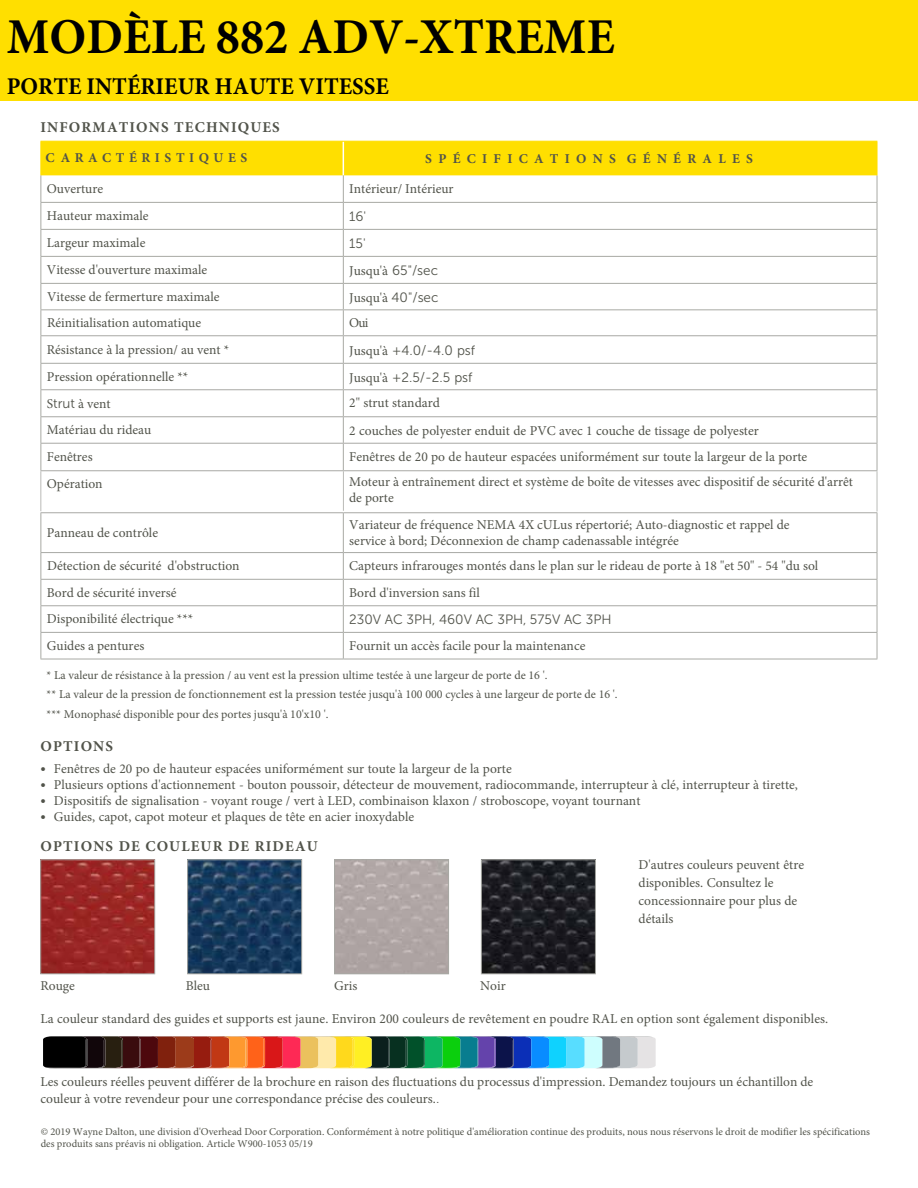
<style>
.page{position:relative;width:918px;height:1188px;background:#fff}
.page>*{position:absolute;margin:0;border:0;box-sizing:border-box;transform-origin:0 0}
.t1{font:700 50.1px "Minion Pro";color:#000;scale:.96 1}
.t2{font:700 24px "Minion Pro";color:#000;scale:.96 1}
.t3{font:700 15px "Minion Pro";letter-spacing:.075em;color:#51534a}
.t4{font:13.5px/17.9px "Minion Pro";color:#51534a}
.t5{font:13.5px "Museo Sans 300";color:#51534a}
.t6{font:700 13.5px "Minion Pro";color:#51534a}
.t7{font:12px/19.5px "Minion Pro";color:#51534a}
.t8{font:10.5px/12px "Minion Pro";color:#51534a}
.s1{font-family:"Museo Sans 300"}
.s2{font-family:"Minion Pro"}
</style>
<div class="page">
<svg style="left:40px;top:141px;width:838px;height:329px"></svg>
<hr style="left:40px;top:470px;width:303px;height:1px;background:#a8a9a4">
<hr style="left:40px;top:471px;width:1px;height:40px;background:#a8a9a4">
<hr style="left:343px;top:470px;width:534px;height:1px;background:#a8a9a4">
<hr style="left:343px;top:471px;width:1px;height:40px;background:#a8a9a4">
<hr style="left:877px;top:471px;width:1px;height:41px;background:#a8a9a4">
<hr style="left:40px;top:512px;width:303px;height:1px;background:#a8a9a4">
<hr style="left:40px;top:513px;width:1px;height:39px;background:#a8a9a4">
<hr style="left:343px;top:512px;width:534px;height:1px;background:#a8a9a4">
<hr style="left:343px;top:513px;width:1px;height:39px;background:#a8a9a4">
<hr style="left:877px;top:513px;width:1px;height:39px;background:#a8a9a4">
<hr style="left:40px;top:552px;width:303px;height:1px;background:#a8a9a4">
<hr style="left:343px;top:552px;width:534px;height:1px;background:#a8a9a4">
<hr style="left:40px;top:579px;width:303px;height:1px;background:#a8a9a4">
<hr style="left:343px;top:579px;width:534px;height:1px;background:#a8a9a4">
<hr style="left:40px;top:605px;width:303px;height:1px;background:#a8a9a4">
<hr style="left:343px;top:605px;width:534px;height:1px;background:#a8a9a4">
<hr style="left:40px;top:632px;width:303px;height:1px;background:#a8a9a4">
<svg style="left:40px;top:553px;width:1px;height:106px"></svg>
<hr style="left:343px;top:632px;width:534px;height:1px;background:#a8a9a4">
<svg style="left:343px;top:553px;width:1px;height:106px"></svg>
<svg style="left:877px;top:553px;width:1px;height:106px"></svg>
<hr style="left:40px;top:659px;width:303px;height:1px;background:#a8a9a4">
<hr style="left:343px;top:659px;width:534px;height:1px;background:#a8a9a4">
<hr style="left:343px;top:141px;width:534px;height:1px;background:#ffdf00">
<hr style="left:877px;top:142px;width:1px;height:33px;background:#ffdf00">
<img style="left:42px;top:862px;width:111px;height:110px">
<div style="left:40px;top:860px;width:115px;height:114px;border:1px solid #a8a9a4"></div>
<img style="left:483px;top:862px;width:111px;height:110px">
<div style="left:481px;top:860px;width:115px;height:114px;border:1px solid #a8a9a4"></div>
<img style="left:336px;top:862px;width:111px;height:110px">
<div style="left:334px;top:860px;width:115px;height:114px;border:1px solid #a8a9a4"></div>
<img style="left:189px;top:862px;width:111px;height:110px">
<div style="left:187px;top:860px;width:115px;height:114px;border:1px solid #a8a9a4"></div>
<div style="left:0;top:0;width:918px;height:100px;background:#ffdf00"></div>
<svg style="left:43px;top:1036px;width:613px;height:33px;background:#777160"></svg>
<h1 class="t1" style="left:7px;top:2px;width:635px">MODÈLE 882 ADV-XTREME</h1>
<h2 class="t2" style="left:7px;top:70px;width:400px">PORTE INTÉRIEUR HAUTE VITESSE</h2>
<p class="t3" style="left:40px;top:117px;width:241px">INFORMATIONS TECHNIQUES</p>
<p class="t6" style="left:45px;top:149px;width:203px">C A R A C T É R I S T I Q U E S</p>
<p class="t6" style="left:425px;top:150px;width:329px">S P É C I F ICA T I O N S G É N É R A L ES</p>
<p class="t4" style="left:47px;top:180px;width:58px">Ouverture</p>
<p class="t4" style="left:349px;top:180px;width:106px">Intérieur/ Intérieur</p>
<p class="t4" style="left:47px;top:207px;width:103px">Hauteur maximale</p>
<p class="t5" style="left:349px;top:209px;width:18px">16'</p>
<p class="t4" style="left:47px;top:234px;width:100px">Largeur maximale</p>
<p class="t5" style="left:349px;top:236px;width:18px">15'</p>
<p class="t4" style="left:47px;top:261px;width:162px">Vitesse d'ouverture maximale</p>
<p class="t4" style="left:349px;top:262px;width:90px">Jusqu'à <span class="s1">65"/sec</span></p>
<p class="t4" style="left:47px;top:288px;width:174px">Vitesse de fermerture maximale</p>
<p class="t4" style="left:349px;top:289px;width:91px">Jusqu'à <span class="s1">40"/sec</span></p>
<p class="t4" style="left:47px;top:314px;width:156px">Réinitialisation automatique</p>
<p class="t4" style="left:349px;top:314px;width:21px">Oui</p>
<p class="t4" style="left:47px;top:341px;width:184px">Résistance à la pression/ au vent *</p>
<p class="t5" style="left:349px;top:343px;width:127px"><span class="s2">Jusqu'à</span> +4.0/-4.0 psf</p>
<p class="t4" style="left:47px;top:368px;width:143px">Pression opérationnelle **</p>
<p class="t5" style="left:349px;top:370px;width:125px"><span class="s2">Jusqu'à</span> +2.5/-2.5 psf</p>
<p class="t4" style="left:47px;top:395px;width:65px">S<span class="s1">trut</span> à vent</p>
<p class="t4" style="left:349px;top:394px;width:92px">2" strut standard</p>
<p class="t4" style="left:47px;top:421px;width:106px">Matériau du rideau</p>
<p class="t4" style="left:349px;top:422px;width:411px">2 couches de polyester enduit de PVC avec 1 couche de tissage de polyester</p>
<p class="t4" style="left:47px;top:448px;width:47px">Fenêtres</p>
<p class="t4" style="left:349px;top:448px;width:459px">Fenêtres de 20 po de hauteur espacées uniformément sur toute la largeur de la porte</p>
<p class="t4" style="left:47px;top:475px;width:57px">Opération</p>
<p class="t4" style="left:349px;top:473px;width:505px;line-height:16.2px">Moteur à entraînement direct et système de boîte de vitesses avec dispositif de sécurité d'arrêt de porte</p>
<p class="t4" style="left:47px;top:524px;width:113px">Panneau de contrôle</p>
<p class="t4" style="left:349px;top:516px;width:442px;line-height:16.2px">Variateur de fréquence NEMA 4X cULus répertorié; Auto-diagnostic et rappel de service à bord; Déconnexion de champ cadenassable intégrée</p>
<p class="t4" style="left:47px;top:557px;width:194px">Détection de sécurité d'obstruction</p>
<p class="t4" style="left:349px;top:557px;width:471px">Capteurs infrarouges montés dans le plan sur le rideau de porte à 18 "et 50" - 54 "du sol</p>
<p class="t4" style="left:47px;top:584px;width:131px">Bord de sécurité inversé</p>
<p class="t4" style="left:349px;top:584px;width:132px">Bord d'inversion sans fil</p>
<p class="t4" style="left:47px;top:610px;width:148px">Disponibilité électrique ***</p>
<p class="t5" style="left:349px;top:612px;width:264px">230V AC 3PH, 460V AC 3PH, 575V AC 3PH</p>
<p class="t4" style="left:47px;top:637px;width:99px">Guides a pentures</p>
<p class="t4" style="left:349px;top:637px;width:238px">Fournit un accès facile pour la maintenance</p>
<p class="t7" style="left:47px;top:665px;width:573px">* La valeur de résistance à la pression / au vent est la pression ultime testée à une largeur de porte de 16 '.<br>** La valeur de la pression de fonctionnement est la pression testée jusqu'à 100 000 cycles à une largeur de porte de 16 '. *** Monophasé disponible pour des portes jusqu'à 10'x10 '.</p>
<p class="t3" style="left:40px;top:736px;width:74px">OPTIONS</p>
<p class="t4" style="left:40px;top:759px;width:473px"><span class="s1">•</span> Fenêtres de 20 po de hauteur espacées uniformément sur toute la largeur de la porte</p>
<p class="t4" style="left:40px;top:776px;width:759px"><span class="s1">•</span> Plusieurs options d'actionnement - bouton poussoir, détecteur de mouvement, radiocommande, interrupteur à clé, interrupteur à tirette,</p>
<p class="t4" style="left:40px;top:792px;width:601px"><span class="s1">•</span> Dispositifs de signalisation - voyant rouge / vert à LED, combinaison klaxon / stroboscope, voyant tournant</p>
<p class="t4" style="left:40px;top:808px;width:375px"><span class="s1">•</span> Guides, capot, capot moteur et plaques de tête en acier inoxydable</p>
<p class="t3" style="left:40px;top:836px;width:279px">OPTIONS DE COULEUR DE RIDEAU</p>
<p class="t4" style="left:40px;top:977px;width:36px">Rouge</p>
<p class="t4" style="left:186px;top:977px;width:26px">Bleu</p>
<p class="t4" style="left:334px;top:977px;width:25px">Gris</p>
<p class="t4" style="left:480px;top:977px;width:27px">Noir</p>
<p class="t4" style="left:639px;top:856px;width:167px">D'autres couleurs peuvent être disponibles. Consultez le concessionnaire pour plus de détails</p>
<p class="t4" style="left:41px;top:1010px;width:789px">La couleur standard des guides et supports est jaune. Environ 200 couleurs de revêtement en poudre RAL en option sont également disponibles.</p>
<p class="t4" style="left:41px;top:1073px;width:774px;line-height:17.1px">Les couleurs réelles peuvent différer de la brochure en raison des fluctuations du processus d'impression. Demandez toujours un échantillon de couleur à votre revendeur pour une correspondance précise des couleurs.<span class="s1">.</span></p>
<p class="t8" style="left:41px;top:1125px;width:831px">© 2019 Wayne Dalton, une division d'Overhead Door Corporation. Conformément à notre politique d'amélioration continue des produits, nous nous réservons le droit de modifier les spécifications des produits sans préavis ni obligation. Article W900-1053 05/19</p>
</div>
